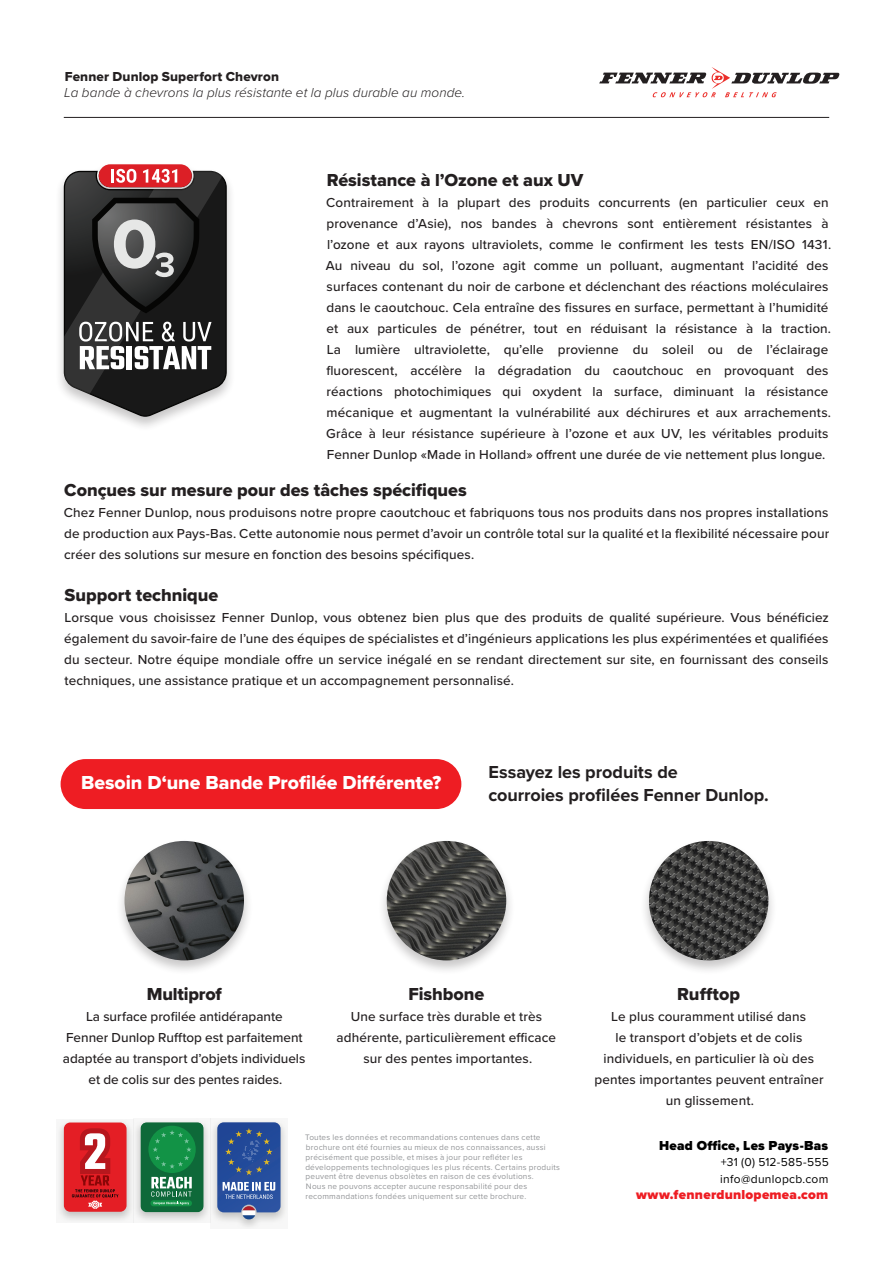
<style>
.page{position:relative;width:893px;height:1263px;background:#fff}
.page>*{position:absolute;margin:0;border:0;box-sizing:border-box;transform-origin:0 0}
.t1{font:19.5px "Proxima Nova Extrabld";color:#fff}
.t2{font:18px "Proxima Nova Extrabld";color:#231f20}
.t3{font:700 18px "Proxima Nova";letter-spacing:-.005em;color:#231f20}
.t4{font:500 13.5px/21px "Proxima Nova";letter-spacing:.01em;color:#231f20;text-align:center}
.t5{font:italic 300 13.5px "Proxima Nova";letter-spacing:.005em;color:#231f20}
.t6{font:13.5px "Proxima Nova Extrabld";letter-spacing:.01em;color:#231f20}
.t7{font:900 13.5px "Proxima Nova";letter-spacing:.02em;color:#ee1d23}
.t8{font:900 13.5px "Proxima Nova";letter-spacing:.015em;color:#000}
.t9{font:12px "Proxima Nova";letter-spacing:.025em;color:#000}
.t10{font:8.25px/9.9px "Proxima Nova";letter-spacing:.025em;color:#939598}
</style>
<div class="page">
<svg style="left:599px;top:67px;width:241px;height:30px"></svg>
<svg style="left:58px;top:1120px;width:75px;height:102px;fill:#ebebeb"></svg>
<div style="left:64px;top:1122px;width:63px;height:90px;background:#e41e25;border-radius:6px"></div>
<svg style="left:72px;top:1128px;width:46px;height:81px"></svg>
<svg style="left:133px;top:1119px;width:77px;height:104px;fill:#ececec"></svg>
<svg style="left:140px;top:1122px;width:64px;height:90px;background:#278551"></svg>
<svg style="left:210px;top:1118px;width:77px;height:111px;fill:#f1f1f1"></svg>
<svg style="left:217px;top:1122px;width:64px;height:97px;background:#4463a1"></svg>
<div style="left:242px;top:1210px;width:14px;height:5px;background:#fff"></div>
<hr style="left:64px;top:117px;width:765px;height:1px;background:#231f20">
<div style="left:116px;top:838px;width:137px;height:138px;background:#231f20;opacity:.25"></div>
<img style="left:125px;top:841px;width:119px;height:119px;border-radius:60px">
<div style="left:378px;top:838px;width:137px;height:138px;background:#231f20;opacity:.25"></div>
<img style="left:387px;top:841px;width:119px;height:119px;border-radius:60px">
<div style="left:640px;top:838px;width:138px;height:138px;background:#231f20;opacity:.25"></div>
<img style="left:649px;top:841px;width:119px;height:119px;border-radius:60px">
<div style="left:61px;top:759px;width:400px;height:50px;background:#ee1d23;border-radius:25px"></div>
<div style="left:55px;top:162px;width:181px;height:270px;background:#231f20;opacity:.25"></div>
<svg style="left:64px;top:164px;width:163px;height:253px;background:#554d4e"></svg>
<p class="t6" style="left:65px;top:66px;width:216px">Fenner Dunlop Superfort Chevron</p>
<p class="t5" style="left:64px;top:82px;width:403px">La bande à chevrons la plus résistante et la plus durable au monde.</p>
<p class="t2" style="left:327px;top:166px;width:258px">Résistance à l’Ozone et aux UV</p>
<p class="t4" style="left:326px;top:191px;width:507px;text-align:left">Contrairement à la plupart des produits concurrents (en particulier ceux en provenance d’Asie), nos bandes à chevrons sont entièrement résistantes à l’ozone et aux rayons ultraviolets, comme le confirment les tests EN/ISO 1431.<br>Au niveau du sol, l’ozone agit comme un polluant, augmentant l’acidité des surfaces contenant du noir de carbone et déclenchant des réactions moléculaires dans le caoutchouc. Cela entraîne des fissures en surface, permettant à l’humidité et aux particules de pénétrer, tout en réduisant la résistance à la traction.<br>La lumière ultraviolette, qu’elle provienne du soleil ou de l’éclairage fluorescent, accélère la dégradation du caoutchouc en provoquant des réactions photochimiques qui oxydent la surface, diminuant la résistance mécanique et augmentant la vulnérabilité aux déchirures et aux arrachements.<br>Grâce à leur résistance supérieure à l’ozone et aux UV, les véritables produits Fenner Dunlop «Made in Holland» offrent une durée de vie nettement plus longue.</p>
<p class="t2" style="left:64px;top:476px;width:404px">Conçues sur mesure pour des tâches spécifiques</p>
<p class="t4" style="left:64px;top:501px;width:767px;text-align:justify">Chez Fenner Dunlop, nous produisons notre propre caoutchouc et fabriquons tous nos produits dans nos propres installations de production aux Pays-Bas. Cette autonomie nous permet d’avoir un contrôle total sur la qualité et la flexibilité nécessaire pour créer des solutions sur mesure en fonction des besoins spécifiques.</p>
<p class="t2" style="left:65px;top:581px;width:155px">Support technique</p>
<p class="t4" style="left:64px;top:606px;width:766px;text-align:justify">Lorsque vous choisissez Fenner Dunlop, vous obtenez bien plus que des produits de qualité supérieure. Vous bénéficiez également du savoir-faire de l’une des équipes de spécialistes et d’ingénieurs applications les plus expérimentées et qualifiées du secteur. Notre équipe mondiale offre un service inégalé en se rendant directement sur site, en fournissant des conseils techniques, une assistance pratique et un accompagnement personnalisé.</p>
<p class="t1" style="left:81px;top:768px;width:362px">Besoin D‘une Bande Profilée Différente?</p>
<p class="t3" style="left:489px;top:759px;width:191px">Essayez les produits de</p>
<p class="t3" style="left:489px;top:781px;width:282px">courroies profilées Fenner Dunlop.</p>
<p class="t2" style="left:147px;top:980px;width:77px">Multiprof</p>
<p class="t4" style="left:63px;top:1005px;width:244px">La surface profilée antidérapante<br>Fenner Dunlop Rufftop est parfaitement adaptée au transport d’objets individuels et de colis sur des pentes raides.</p>
<p class="t2" style="left:408px;top:980px;width:77px">Fishbone</p>
<p class="t4" style="left:337px;top:1005px;width:221px">Une surface très durable et très adhérente, particulièrement efficace sur des pentes importantes.</p>
<p class="t10" style="left:305px;top:1132px;width:257px">Toutes les données et recommandations contenues dans cette brochure ont été fournies au mieux de nos connaissances, aussi précisément que possible, et mises à jour pour refléter les développements technologiques les plus récents. Certains produits peuvent être devenus obsolètes en raison de ces évolutions.<br>Nous ne pouvons accepter aucune responsabilité pour des recommandations fondées uniquement sur cette brochure.</p>
<p class="t2" style="left:677px;top:980px;width:64px">Rufftop</p>
<p class="t4" style="left:594px;top:1005px;width:231px">Le plus couramment utilisé dans<br>le transport d’objets et de colis individuels, en particulier là où des pentes importantes peuvent entraîner un glissement.</p>
<p class="t8" style="left:659px;top:1135px;width:171px">Head Office, Les Pays-Bas</p>
<p class="t9" style="left:721px;top:1153px;width:110px">+31 (0) 512-585-555</p>
<p class="t9" style="left:720px;top:1170px;width:110px">info@dunlopcb.com</p>
<p class="t7" style="left:636px;top:1185px;width:194px">www.fennerdunlopemea.com</p>
</div>
